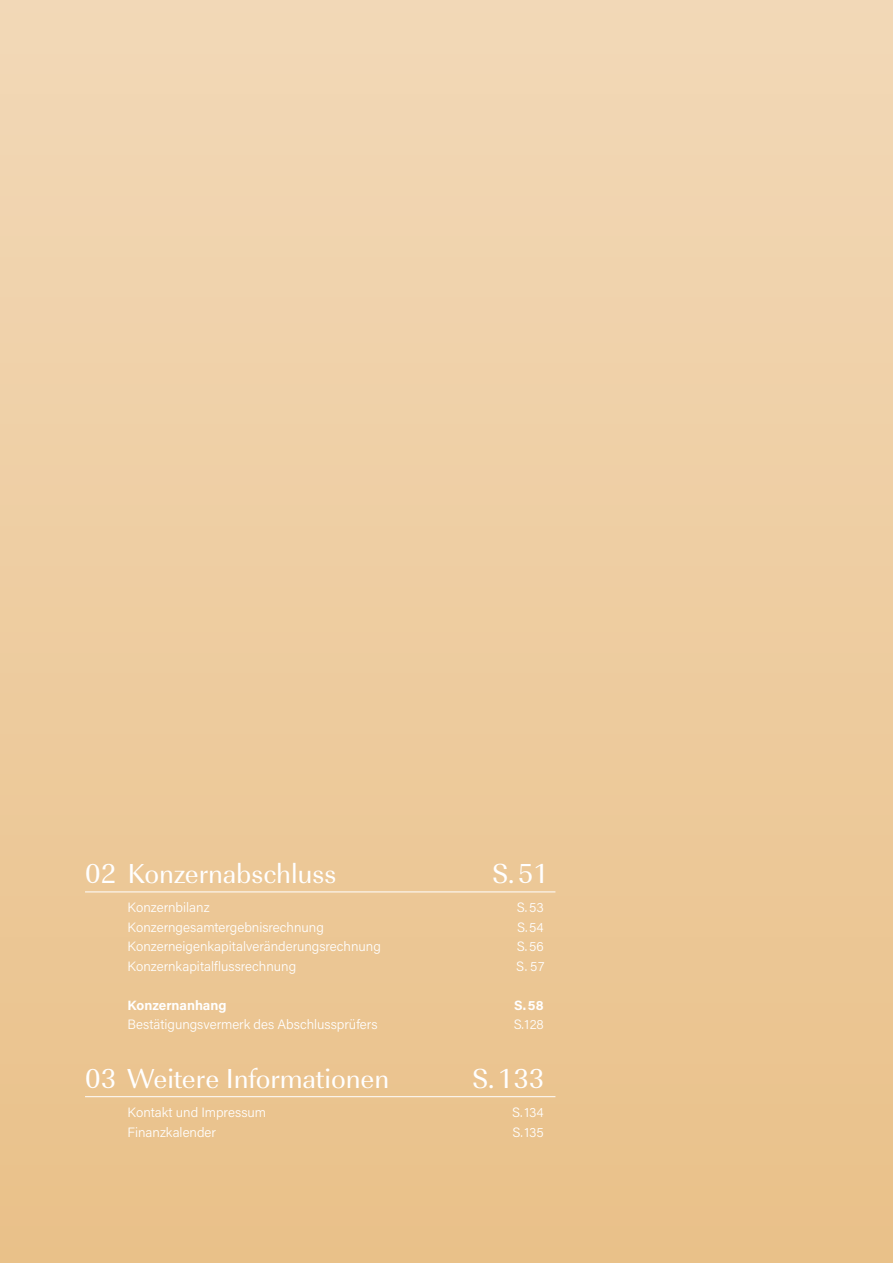
<style>
.page{position:relative;width:893px;height:1263px;background:#fff}
.page>*{position:absolute;margin:0;border:0;box-sizing:border-box;transform-origin:0 0}
.t1{font:28.5px "Imperial URW";color:#fff}
.t2{font:300 13.5px "Acumin Pro";color:#fff}
.t3{font:700 13.5px "Acumin Pro";color:#fff}
</style>
<div class="page">
<div style="left:0;top:0;width:893px;height:1263px;background:linear-gradient(to bottom,#f2d8b7,#e9c189)"></div>
<hr style="left:85px;top:891px;width:470px;height:1px;background:#fff">
<hr style="left:85px;top:1096px;width:470px;height:1px;background:#fff">
<h1 class="t1" style="left:85px;top:853px;width:252px">02 Konzernabschluss</h1>
<h1 class="t1" style="left:492px;top:853px;width:58px">S.51</h1>
<p class="t2" style="left:128px;top:898px;width:83px">Konzernbilanz</p>
<p class="t2" style="left:517px;top:898px;width:28px">S.53</p>
<p class="t2" style="left:128px;top:918px;width:198px">Konzerngesamtergebnisrechnung</p>
<p class="t2" style="left:517px;top:918px;width:28px">S.54</p>
<p class="t2" style="left:128px;top:937px;width:255px">Konzerneigenkapitalveränderungsrechnung</p>
<p class="t2" style="left:517px;top:937px;width:28px">S.56</p>
<p class="t2" style="left:128px;top:957px;width:170px">Konzernkapitalflussrechnung</p>
<p class="t2" style="left:516px;top:957px;width:30px">S. 57</p>
<p class="t3" style="left:128px;top:995px;width:101px">Konzernanhang</p>
<p class="t3" style="left:514px;top:995px;width:31px">S.58</p>
<p class="t2" style="left:128px;top:1015px;width:251px">Bestätigungsvermerk des Abschlussprüfers</p>
<p class="t2" style="left:514px;top:1015px;width:31px">S.128</p>
<h1 class="t1" style="left:85px;top:1058px;width:305px">03 Weitere Informationen</h1>
<h1 class="t1" style="left:472px;top:1058px;width:73px">S.133</h1>
<p class="t2" style="left:128px;top:1103px;width:140px">Kontakt und Impressum</p>
<p class="t2" style="left:512px;top:1103px;width:33px">S.134</p>
<p class="t2" style="left:128px;top:1122px;width:90px">Finanzkalender</p>
<p class="t2" style="left:512px;top:1122px;width:33px">S.135</p>
</div>
